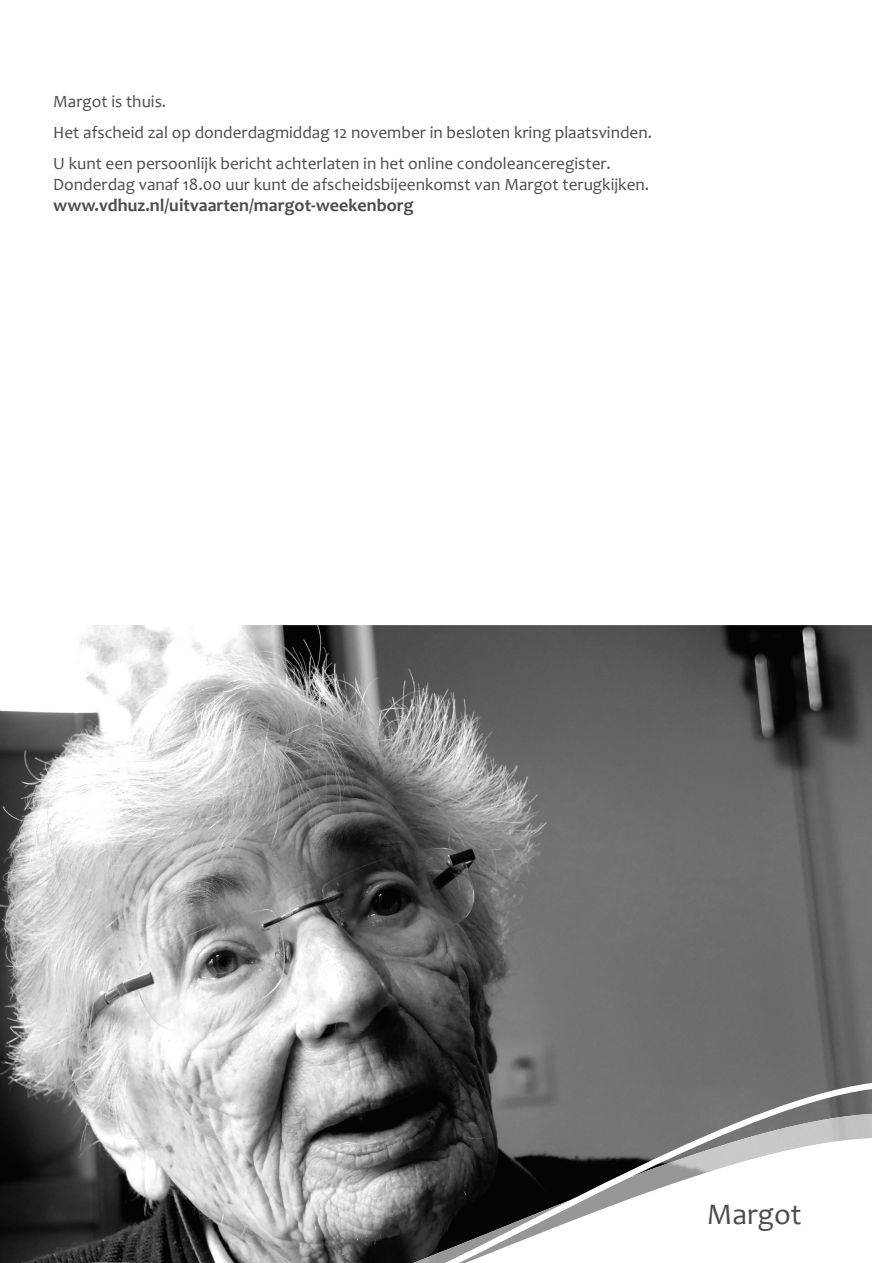
<style>
.page{position:relative;width:872px;height:1263px;background:#fff}
.page>*{position:absolute;margin:0;border:0;box-sizing:border-box;transform-origin:0 0}
.t1{font:30px "Candara";color:#4b4c4d}
.t2{font:700 18px "Candara";color:#4b4c4d}
.t3{font:17.25px/31.2px "Candara";color:#4b4c4d}
</style>
<div class="page">
<img style="left:0;top:625px;width:872px;height:232px">
<svg style="left:0;top:857px;width:872px;height:406px;background:#888"></svg>
<p class="t3" style="left:53px;top:85px;width:600px">Margot is thuis.<br>Het afscheid zal op donderdagmiddag 12 november in besloten kring plaatsvinden.<br>U kunt een persoonlijk bericht achterlaten in het online condoleanceregister.</p>
<p class="t3" style="left:53px;top:168px;width:597px">Donderdag vanaf 18.00 uur kunt de afscheidsbijeenkomst van Margot terugkijken.</p>
<p class="t2" style="left:53px;top:194px;width:362px">www.vdhuz.nl/uitvaarten/margot-weekenborg</p>
<h1 class="t1" style="left:707px;top:1195px;width:96px">Margot</h1>
</div>
